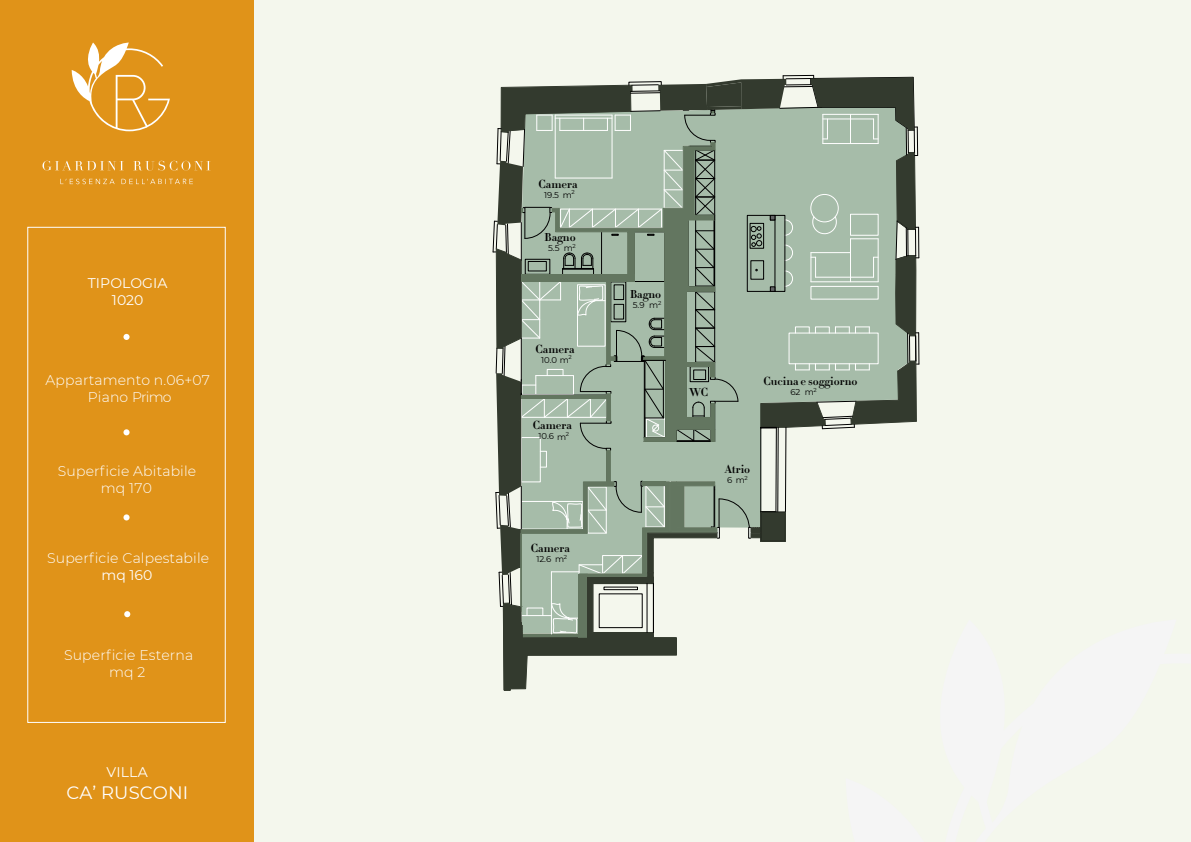
<style>
.page{position:relative;width:1191px;height:842px;background:#fff}
.page>*{position:absolute;margin:0;border:0;box-sizing:border-box;transform-origin:0 0}
.t1{font:18px "Montserrat";letter-spacing:.01em;color:#fff}
.t2{font:300 14px/16.8px "Montserrat";letter-spacing:.01em;color:#fff;text-align:center}
.t3{font:14px/16.8px "Montserrat";letter-spacing:.01em;color:#fff;text-align:center}
.t4{font:11.4px "Didot HTF B06 Bold";color:#000}
.t5{font:8.5px "Montserrat";color:#000}
</style>
<div class="page">
<div style="left:254px;top:0;width:937px;height:842px;background:#f4f7ed"></div>
<div style="left:0;top:0;width:254px;height:842px;background:#e09319"></div>
<div style="left:27px;top:227px;width:199px;height:496px;border:1px solid #fff"></div>
<svg style="left:43px;top:161px;width:81px;height:9px"></svg>
<svg style="left:133px;top:161px;width:77px;height:9px"></svg>
<svg style="left:60px;top:179px;width:55px;height:5px"></svg>
<svg style="left:121px;top:179px;width:72px;height:5px"></svg>
<svg style="left:72px;top:43px;width:98px;height:88px"></svg>
<div style="left:123px;top:334px;width:7px;height:6px;background:#fff;border-radius:50%"></div>
<div style="left:123px;top:429px;width:7px;height:6px;background:#fff;border-radius:50%"></div>
<div style="left:123px;top:514px;width:7px;height:6px;background:#fff;border-radius:50%"></div>
<svg style="left:124px;top:611px;width:6px;height:6px"></svg>
<svg style="left:493px;top:75px;width:426px;height:616px"></svg>
<p class="t3" style="left:88px;top:274px;width:81px">TIPOLOGIA<br>1020</p>
<p class="t2" style="left:46px;top:371px;width:166px">Appartamento n.06+07<br>Piano Primo</p>
<p class="t2" style="left:58px;top:463px;width:140px">Superficie Abitabile mq 170</p>
<p class="t2" style="left:47px;top:550px;width:163px">Superficie Calpestabile</p>
<p class="t3" style="left:102px;top:566px;width:52px">mq 160</p>
<p class="t2" style="left:64px;top:646px;width:131px">Superficie Esterna mq 2</p>
<p class="t3" style="left:107px;top:763px;width:43px">VILLA</p>
<p class="t1" style="left:66px;top:780px;width:123px">CA’ RUSCONI</p>
<p class="t4" style="left:538px;top:176px;width:41px">Camera</p>
<p class="t5" style="left:544px;top:189px;width:32px">19.5 m<sup>2</sup></p>
<p class="t4" style="left:544px;top:230px;width:33px">Bagno</p>
<p class="t5" style="left:548px;top:242px;width:29px">5.5 m<sup>2</sup></p>
<p class="t4" style="left:535px;top:341px;width:41px">Camera</p>
<p class="t5" style="left:541px;top:354px;width:32px">10.0 m<sup>2</sup></p>
<p class="t4" style="left:533px;top:418px;width:41px">Camera</p>
<p class="t5" style="left:538px;top:430px;width:32px">10.6 m<sup>2</sup></p>
<p class="t4" style="left:531px;top:541px;width:41px">Camera</p>
<p class="t5" style="left:536px;top:553px;width:32px">12.6 m<sup>2</sup></p>
<p class="t4" style="left:630px;top:287px;width:33px">Bagno</p>
<p class="t5" style="left:633px;top:299px;width:30px">5.9 m<sup>2</sup></p>
<p class="t4" style="left:689px;top:384px;width:20px">WC</p>
<p class="t4" style="left:763px;top:374px;width:96px">Cucina e soggiorno</p>
<p class="t5" style="left:790px;top:386px;width:28px">62 m<sup>2</sup></p>
<p class="t4" style="left:724px;top:462px;width:27px">Atrio</p>
<p class="t5" style="left:727px;top:474px;width:22px">6 m<sup>2</sup></p>
</div>
